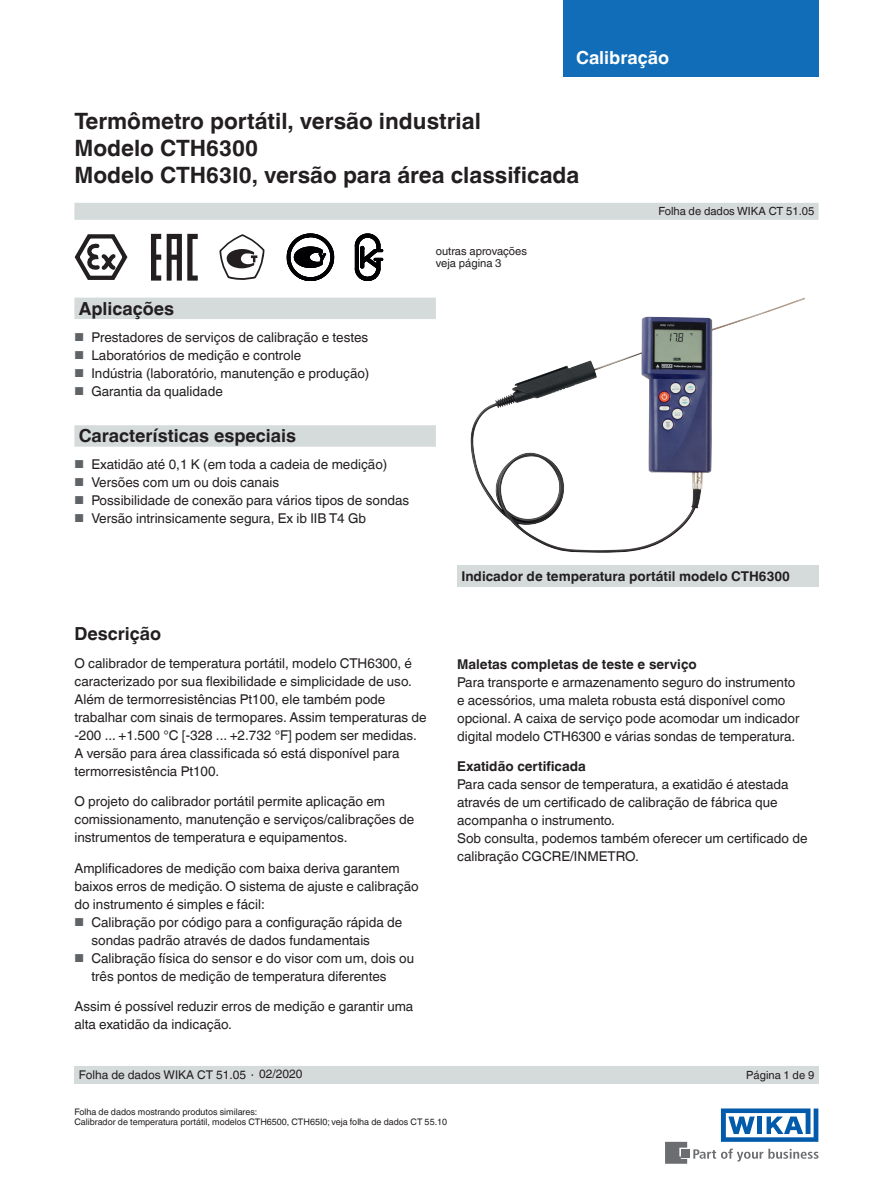
<style>
.page{position:relative;width:893px;height:1188px;background:#fff}
.page>*{position:absolute;margin:0;border:0;box-sizing:border-box;transform-origin:0 0}
.t1{font:700 22.5px/27px "Helvetica World";color:#231f20}
.t2{font:700 18px "Helvetica World";color:#231f20}
.t3{font:700 18px "Helvetica World";color:#fff}
.t4{font:13.5px/18px "Helvetica World";color:#231f20}
.t5{font:700 13.5px "Helvetica World";color:#231f20}
.t6{font:12px "Helvetica World";color:#231f20}
.t7{font:11.25px/12.3px "Helvetica World";color:#231f20}
.t8{font:9px/10.5px "Helvetica World";color:#231f20}
.s1{font-size:11.55px;color:#5e6367}
.s2{font-size:11.25px}
</style>
<div class="page">
<svg style="left:693px;top:1149px;width:126px;height:13px"></svg>
<div style="left:682px;top:1150px;width:8px;height:8px;background:#6c6d70"></div>
<svg style="left:665px;top:1142px;width:22px;height:22px"></svg>
<svg style="left:721px;top:1108px;width:97px;height:34px"></svg>
<div style="left:563px;top:0;width:256px;height:76px;background:#116db7"></div>
<div style="left:74px;top:203px;width:745px;height:17px;background:#d5dadb"></div>
<div style="left:74px;top:1066px;width:745px;height:18px;background:#d5dadb"></div>
<svg style="left:219px;top:234px;width:45px;height:46px"></svg>
<svg style="left:151px;top:234px;width:10px;height:47px"></svg>
<svg style="left:167px;top:234px;width:31px;height:47px"></svg>
<svg style="left:74px;top:234px;width:54px;height:46px"></svg>
<svg style="left:287px;top:234px;width:47px;height:47px"></svg>
<svg style="left:355px;top:234px;width:28px;height:47px"></svg>
<div style="left:457px;top:566px;width:362px;height:21px;background:#d5dadb"></div>
<img style="left:471px;top:298px;width:334px;height:255px">
<svg style="left:74px;top:298px;width:362px;height:149px"></svg>
<h2 class="t3" style="left:576px;top:47px;width:94px">Calibração</h2>
<h1 class="t1" style="left:74px;top:108px;width:507px">Termômetro portátil, versão industrial<br>Modelo CTH6300<br>Modelo CTH63I0, versão para área classificada</h1>
<h2 class="t2" style="left:79px;top:298px;width:97px">Aplicações</h2>
<p class="t4" style="left:74px;top:328px;width:295px"><span class="s1">■</span> Prestadores de serviços de calibração e testes</p>
<p class="t4" style="left:74px;top:346px;width:228px"><span class="s1">■</span> Laboratórios de medição e controle</p>
<p class="t4" style="left:74px;top:364px;width:297px"><span class="s1">■</span> Indústria (laboratório, manutenção e produção)</p>
<p class="t4" style="left:74px;top:382px;width:150px"><span class="s1">■</span> Garantia da qualidade</p>
<h2 class="t2" style="left:79px;top:426px;width:219px">Características especiais</h2>
<p class="t4" style="left:74px;top:455px;width:314px"><span class="s1">■</span> Exatidão até 0,1 K (em toda a cadeia de medição)</p>
<p class="t4" style="left:74px;top:473px;width:206px"><span class="s1">■</span> Versões com um ou dois canais</p>
<p class="t4" style="left:74px;top:491px;width:336px"><span class="s1">■</span> Possibilidade de conexão para vários tipos de sondas</p>
<p class="t4" style="left:74px;top:509px;width:293px"><span class="s1">■</span> Versão intrinsicamente segura, Ex ib IIB T4 Gb</p>
<p class="t7" style="left:436px;top:245px;width:93px">outras aprovações veja página 3</p>
<p class="t7" style="left:658px;top:205px;width:157px">Folha de dados WIKA CT 51.05</p>
<h2 class="t2" style="left:74px;top:623px;width:88px">Descrição</h2>
<p class="t4" style="left:74px;top:654px;width:354px">O calibrador de temperatura portátil, modelo CTH6300, é caracterizado por sua flexibilidade e simplicidade de uso.<br>Além de termorresistências Pt100, ele também pode trabalhar com sinais de termopares. Assim temperaturas de -200 ... +1.500 °C [-328 ... +2.732 °F] podem ser medidas.<br>A versão para área classificada só está disponível para termorresistência Pt100.</p>
<p class="t4" style="left:74px;top:793px;width:341px">O projeto do calibrador portátil permite aplicação em comissionamento, manutenção e serviços/calibrações de instrumentos de temperatura e equipamentos.</p>
<p class="t4" style="left:74px;top:859px;width:346px">Amplificadores de medição com baixa deriva garantem baixos erros de medição. O sistema de ajuste e calibração do instrumento é simples e fácil:</p>
<p class="t4" style="left:91px;top:913px;width:313px;text-indent:-17px"><span class="s1">■</span> Calibração por código para a configuração rápida de sondas padrão através de dados fundamentais</p>
<p class="t4" style="left:91px;top:949px;width:324px;text-indent:-17px"><span class="s1">■</span> Calibração física do sensor e do visor com um, dois ou três pontos de medição de temperatura diferentes</p>
<p class="t4" style="left:74px;top:997px;width:340px">Assim é possível reduzir erros de medição e garantir uma alta exatidão da indicação.</p>
<p class="t5" style="left:461px;top:568px;width:330px">Indicador de temperatura portátil modelo CTH6300</p>
<p class="t5" style="left:457px;top:657px;width:241px">Maletas completas de teste e serviço</p>
<p class="t4" style="left:457px;top:674px;width:344px">Para transporte e armazenamento seguro do instrumento e acessórios, uma maleta robusta está disponível como opcional. A caixa de serviço pode acomodar um indicador digital modelo CTH6300 e várias sondas de temperatura.</p>
<p class="t5" style="left:457px;top:759px;width:130px">Exatidão certificada</p>
<p class="t4" style="left:457px;top:776px;width:352px">Para cada sensor de temperatura, a exatidão é atestada através de um certificado de calibração de fábrica que acompanha o instrumento.<br>Sob consulta, podemos também oferecer um certificado de calibração CGCRE/INMETRO.</p>
<p class="t6" style="left:79px;top:1068px;width:225px">Folha de dados WIKA CT 51.05 <span class="s2">∙</span> 02/2020</p>
<p class="t7" style="left:746px;top:1068px;width:69px">Página 1 de 9</p>
<p class="t8" style="left:74px;top:1107px;width:374px">Folha de dados mostrando produtos similares:<br>Calibrador de temperatura portátil, modelos CTH6500, CTH65I0; veja folha de dados CT 55.10</p>
</div>
